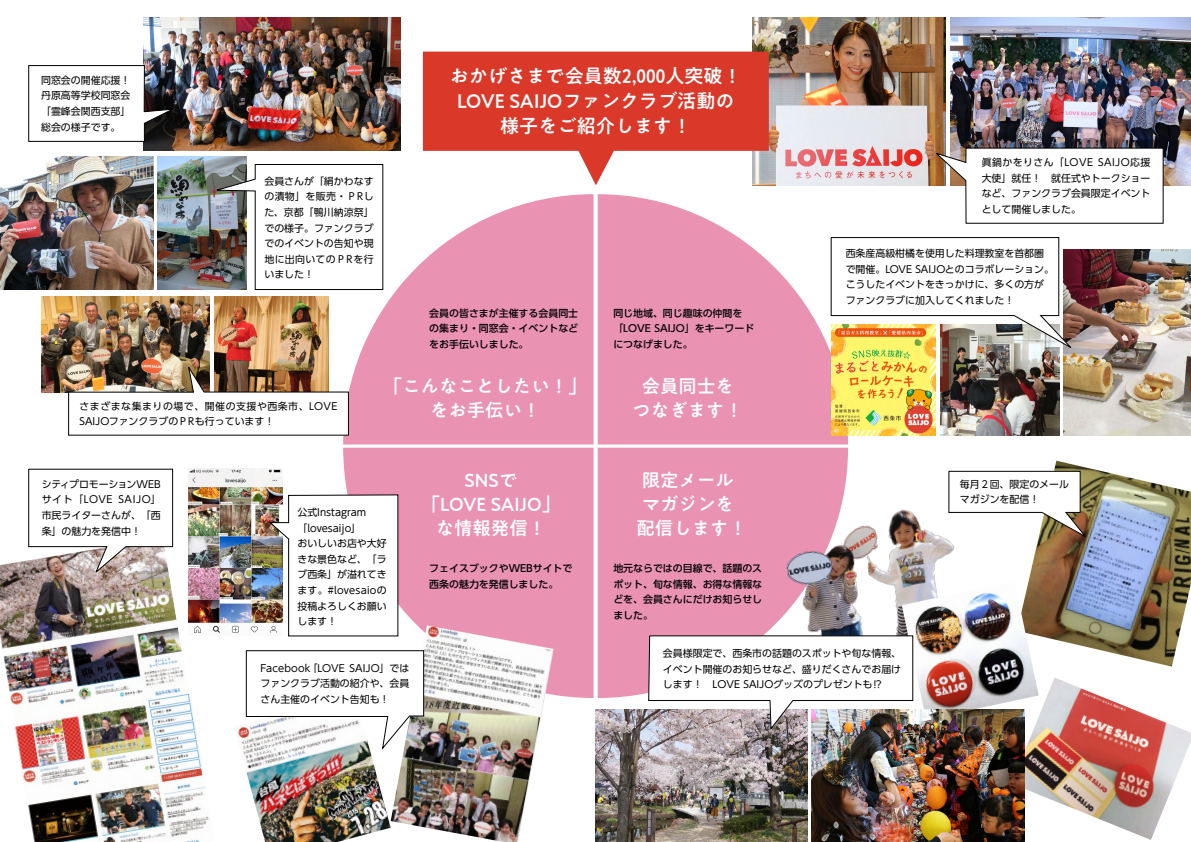
<style>
.page{position:relative;width:1191px;height:842px;background:#fff}
.page>*{position:absolute;margin:0;border:0;box-sizing:border-box;transform-origin:0 0}
.t1{font:500 19.1px/24.8px "PA1 Gothic Std";color:#fff;text-align:center}
.t2{font:500 18.4px/24.1px "PA1 Gothic Std";color:#fff;text-align:center}
.t3{font:9.9px/15.6px "UD Shin Go Pro";color:#000}
.t4{font:500 9.9px/15.6px "UD Shin Go Pro";color:#000;text-align:justify}
.t5{font:9.9px "UD Shin Go Pro";letter-spacing:.04em;color:#000}
</style>
<div class="page">
<img style="left:1017px;top:461px;width:174px;height:206px">
<div style="left:597px;top:448px;width:251px;height:250px;background:#ea92b1"></div>
<svg style="left:597px;top:194px;width:251px;height:250px;fill:#ea92b1"></svg>
<div style="left:343px;top:448px;width:250px;height:250px;background:#ea92b1"></div>
<svg style="left:343px;top:194px;width:250px;height:250px;background:#eba3bc"></svg>
<img style="left:780px;top:499px;width:174px;height:136px">
<img style="left:901px;top:581px;width:137px;height:128px">
<img style="left:1011px;top:677px;width:180px;height:163px">
<img style="left:753px;top:17px;width:193px;height:169px">
<img style="left:950px;top:17px;width:241px;height:169px">
<img style="left:811px;top:709px;width:213px;height:133px">
<img style="left:595px;top:709px;width:212px;height:133px">
<img style="left:144px;top:17px;width:256px;height:134px">
<img style="left:158px;top:156px;width:89px;height:134px">
<img style="left:0;top:156px;width:154px;height:133px">
<img style="left:41px;top:297px;width:169px;height:96px">
<img style="left:214px;top:297px;width:114px;height:67px">
<img style="left:238px;top:694px;width:153px;height:148px">
<img style="left:391px;top:625px;width:163px;height:217px">
<img style="left:0;top:538px;width:189px;height:165px">
<img style="left:12px;top:687px;width:197px;height:155px">
<img style="left:189px;top:469px;width:94px;height:164px">
<svg style="left:933px;top:147px;width:230px;height:77px"></svg>
<svg style="left:28px;top:65px;width:148px;height:77px"></svg>
<img style="left:68px;top:364px;width:281px;height:72px">
<svg style="left:28px;top:468px;width:145px;height:106px"></svg>
<img style="left:268px;top:494px;width:130px;height:143px">
<svg style="left:246px;top:650px;width:178px;height:101px"></svg>
<img style="left:212px;top:164px;width:171px;height:126px">
<img style="left:648px;top:635px;width:265px;height:95px">
<svg style="left:948px;top:471px;width:140px;height:68px"></svg>
<svg style="left:423px;top:52px;width:346px;height:133px;fill:#da392a"></svg>
<div style="left:264px;top:176px;width:109px;height:103px;background:#fff"></div>
<div style="left:981px;top:157px;width:169px;height:57px;background:#fff"></div>
<img style="left:940px;top:351px;width:119px;height:84px">
<img style="left:1063px;top:249px;width:128px;height:186px">
<img style="left:831px;top:351px;width:104px;height:84px">
<img style="left:830px;top:237px;width:244px;height:114px">
<div style="left:845px;top:248px;width:199px;height:57px;background:#fff"></div>
<div style="left:960px;top:479px;width:109px;height:26px;background:#fff"></div>
<div style="left:663px;top:648px;width:238px;height:42px;background:#fff"></div>
<div style="left:41px;top:75px;width:89px;height:57px;background:#fff"></div>
<div style="left:79px;top:401px;width:258px;height:25px;background:#fff"></div>
<div style="left:297px;top:507px;width:90px;height:119px;background:#fff"></div>
<div style="left:42px;top:479px;width:119px;height:57px;background:#fff"></div>
<div style="left:260px;top:663px;width:149px;height:41px;background:#fff"></div>
<p class="t3" style="left:41px;top:72px;width:91px;text-align:justify">同窓会の開催応援!丹原高等学校同窓会「霊峰会関西支部「総会の様子です。</p>
<p class="t3" style="left:264px;top:173px;width:111px;text-align:justify">会員さんが「絹かわなすの漬物」を販売・ＰＲした、京都「鴨川納涼祭「での様子。ファンクラブでのイベントの告知や現地に出向いてのＰＲを行いました!</p>
<p class="t3" style="left:79px;top:398px;width:259px">さまざまな集まりの場で、開催の支援や西条市、LOVE<br>SAIJOファンクラブのＰＲも行っています!</p>
<h1 class="t1" style="left:450px;top:65px;width:293px">おかげさまで会員数2,000人突破!<br>LOVE SAIJOファンクラブ活動の様子をご紹介します!</h1>
<p class="t4" style="left:429px;top:305px;width:150px">会員の皆さまが主催する会員同士の集まり・同窓会・イベントなどをお手伝いしました。</p>
<p class="t4" style="left:613px;top:305px;width:142px;text-align:left">同じ地域、同じ趣味の仲間を「LOVE SAIJO」をキーワードにつなげました。</p>
<h2 class="t2" style="left:384px;top:376px;width:204px">「こんなことしたい!「をお手伝い!</h2>
<h2 class="t2" style="left:632px;top:376px;width:112px">会員同士をつなぎます!</h2>
<p class="t3" style="left:42px;top:476px;width:121px;text-align:right">シティプロモーションWEB<br>SAIJO「</p>
<p class="t3" style="left:42px;top:492px;width:121px">サイト「LOVE<br>市民ライターさんが、「西条」の魅力を発信中!</p>
<p class="t3" style="left:297px;top:504px;width:91px">公式Instagram「lovesaijo「<br>おいしいお店や大好きな景色など、「ラブ西条」が溢れてきます。#lovesaioの投稿よろしくお願いします!</p>
<h2 class="t2" style="left:422px;top:469px;width:140px">SNSで<br>「LOVE SAIJO「な情報発信!</h2>
<p class="t4" style="left:429px;top:560px;width:145px">フェイスブックやWEBサイトで西条の魅力を発信しました。</p>
<h2 class="t2" style="left:636px;top:469px;width:112px;text-align:left">限定メールマガジンを配信します!</h2>
<p class="t4" style="left:613px;top:560px;width:150px">地元ならではの目線で、話題のスポット、旬な情報、お得な情報などを、会員さんにだけお知らせしました。</p>
<p class="t3" style="left:981px;top:154px;width:170px">眞鍋かをりさん「LOVE<br>大使」就任！　就任式やトークショーなど、ファンクラブ会員限定イベントとして開催しました。</p>
<p class="t3" style="left:845px;top:245px;width:210px">西条産高級柑橘を使用した料理教室を首都圏で開催。LOVE SAIJOとのコラボレーション。こうしたイベントをきっかけに、多くの方がファンクラブに加入してくれました!</p>
<p class="t5" style="left:1098px;top:154px;width:54px">SAIJO応援</p>
<p class="t3" style="left:960px;top:476px;width:111px">毎月２回、限定のメールマガジンを配信!</p>
<p class="t3" style="left:308px;top:660px;width:39px">「LOVE</p>
<p class="t3" style="left:349px;top:660px;width:61px">SAIJO」では</p>
<p class="t3" style="left:260px;top:660px;width:150px">Facebook<br>ファンクラブ活動の紹介や、会員さん主催のイベント告知も!</p>
<p class="t3" style="left:663px;top:645px;width:240px;text-align:justify">会員様限定で、西条市の話題のスポットや旬な情報、イベント開催のお知らせなど、盛りだくさんでお届けします！　LOVE SAIJOグッズのプレゼントも!?</p>
</div>
